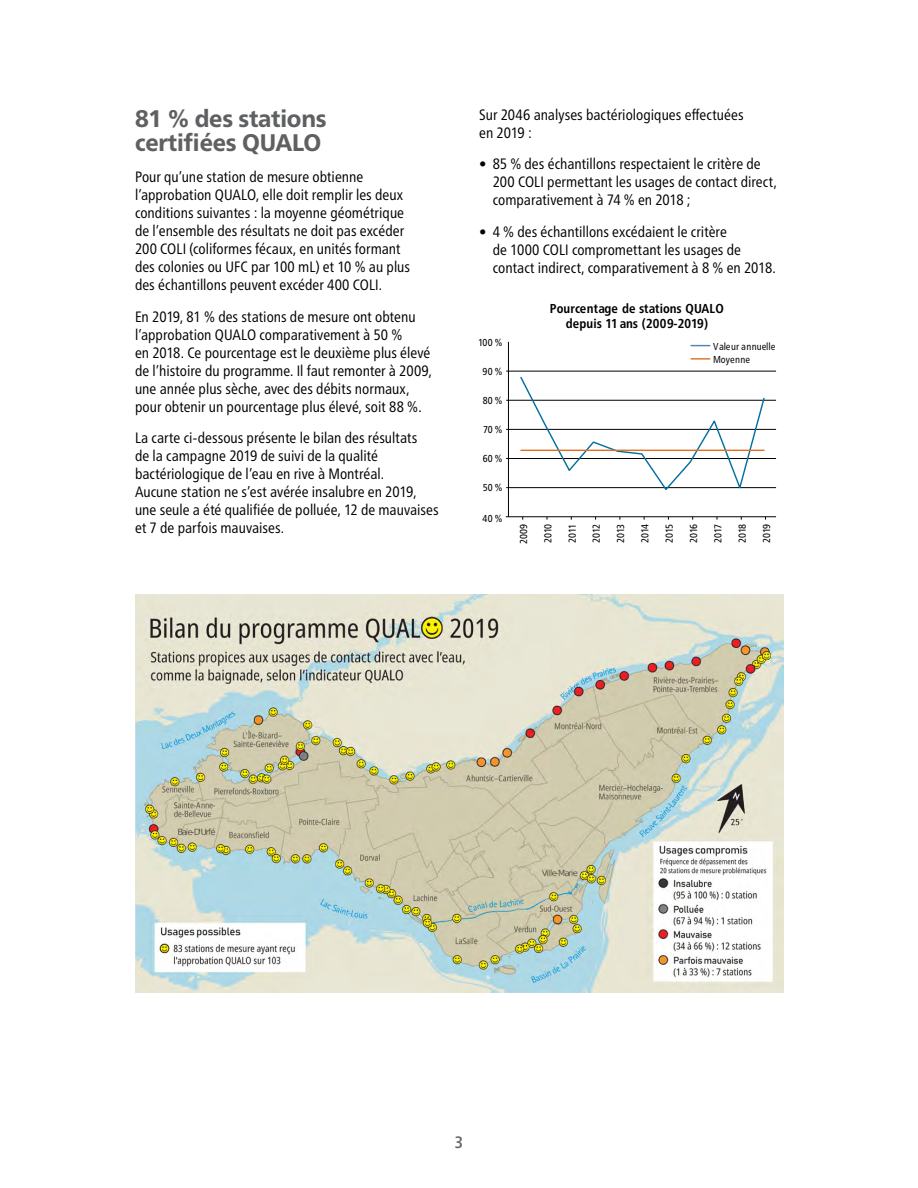
<style>
.page{position:relative;width:918px;height:1188px;background:#fff}
.page>*{position:absolute;margin:0;border:0;box-sizing:border-box;transform-origin:0 0}
.t1{font:800 24px/24px "Frutiger Pro";letter-spacing:-.01em;color:#5f6062;scale:.95 1}
.t2{font:500 condensed 16.5px "Frutiger Pro";color:#5f6062}
.t3{font:condensed 15px/18px "Frutiger Pro";color:#000}
.t4{font:700 condensed 12.9px/14.4px "Frutiger Pro";color:#000;text-align:center}
.t5{font:condensed 10.05px "Frutiger Pro";color:#000}
.t6{font:condensed 10.05px/13.4px "Frutiger Pro";letter-spacing:.015em;color:#0d1115}
</style>
<div class="page">
<img style="left:135px;top:594px;width:648px;height:398px">
<hr style="left:509px;top:371px;width:267px;height:1px;background:#000">
<hr style="left:509px;top:400px;width:267px;height:1px;background:#000">
<hr style="left:509px;top:429px;width:267px;height:1px;background:#000">
<hr style="left:509px;top:458px;width:267px;height:1px;background:#000">
<hr style="left:509px;top:487px;width:267px;height:1px;background:#000">
<hr style="left:508px;top:342px;width:1px;height:175px;background:#000">
<hr style="left:506px;top:516px;width:270px;height:1px;background:#000">
<svg style="left:519px;top:376px;width:247px;height:114px"></svg>
<hr style="left:521px;top:450px;width:243px;height:1px;background:#dd7228">
<svg style="left:691px;top:345px;width:19px;height:1px"></svg>
<svg style="left:691px;top:358px;width:19px;height:2px"></svg>
<h1 class="t1" style="left:135px;top:106px;width:203px">81 % des stations certifiées QUALO</h1>
<p class="t3" style="left:135px;top:168px;width:277px">Pour qu’une station de mesure obtienne l’approbation QUALO, elle doit remplir les deux conditions suivantes : la moyenne géométrique de l’ensemble des résultats ne doit pas excéder 200 COLI (coliformes fécaux, en unités formant des colonies ou UFC par 100 mL) et 10 % au plus des échantillons peuvent excéder 400 COLI.</p>
<p class="t3" style="left:135px;top:307px;width:298px">En 2019, 81 % des stations de mesure ont obtenu l’approbation QUALO comparativement à 50 %<br>en 2018. Ce pourcentage est le deuxième plus élevé de l’histoire du programme. Il faut remonter à 2009, une année plus sèche, avec des débits normaux, pour obtenir un pourcentage plus élevé, soit 88 %.</p>
<p class="t3" style="left:135px;top:429px;width:305px">La carte ci-dessous présente le bilan des résultats<br>de la campagne 2019 de suivi de la qualité bactériologique de l’eau en rive à Montréal.<br>Aucune station ne s’est avérée insalubre en 2019, une seule a été qualifiée de polluée, 12 de mauvaises et 7 de parfois mauvaises.</p>
<p class="t3" style="left:479px;top:105px;width:266px">Sur 2046 analyses bactériologiques effectuées en 2019 :</p>
<p class="t3" style="left:493px;top:155px;width:286px;text-indent:-14px">• 85 % des échantillons respectaient le critère de<br>200 COLI permettant les usages de contact direct, comparativement à 74 % en 2018 ;</p>
<p class="t3" style="left:493px;top:222px;width:285px;text-indent:-14px">• 4 % des échantillons excédaient le critère<br>de 1000 COLI compromettant les usages de contact indirect, comparativement à 8 % en 2018.</p>
<p class="t5" style="left:478px;top:336px;width:26px">100 %</p>
<p class="t5" style="left:483px;top:365px;width:21px">90%</p>
<p class="t5" style="left:483px;top:395px;width:21px">80%</p>
<p class="t5" style="left:483px;top:424px;width:21px">70 %</p>
<p class="t5" style="left:483px;top:453px;width:21px">60%</p>
<p class="t5" style="left:483px;top:482px;width:21px">50%</p>
<p class="t5" style="left:483px;top:512px;width:21px">40%</p>
<p class="t4" style="left:550px;top:302px;width:176px">Pourcentage de stations QUALO depuis 11 ans (2009-2019)</p>
<p class="t6" style="left:713px;top:340px;width:64px">Valeur annuelle<br>Moyenne</p>
<p class="t5" style="left:518px;top:544px;width:22px;rotate:-90deg">2009</p>
<p class="t5" style="left:542px;top:543px;width:21px;rotate:-90deg">2010</p>
<p class="t5" style="left:566px;top:543px;width:21px;rotate:-90deg">2011</p>
<p class="t5" style="left:591px;top:543px;width:21px;rotate:-90deg">2012</p>
<p class="t5" style="left:615px;top:543px;width:21px;rotate:-90deg">2013</p>
<p class="t5" style="left:639px;top:543px;width:21px;rotate:-90deg">2014</p>
<p class="t5" style="left:663px;top:543px;width:21px;rotate:-90deg">2015</p>
<p class="t5" style="left:688px;top:543px;width:21px;rotate:-90deg">2016</p>
<p class="t5" style="left:712px;top:543px;width:21px;rotate:-90deg">2017</p>
<p class="t5" style="left:736px;top:543px;width:21px;rotate:-90deg">2018</p>
<p class="t5" style="left:761px;top:543px;width:21px;rotate:-90deg">2019</p>
<p class="t2" style="left:455px;top:1132px;width:10px">3</p>
</div>
